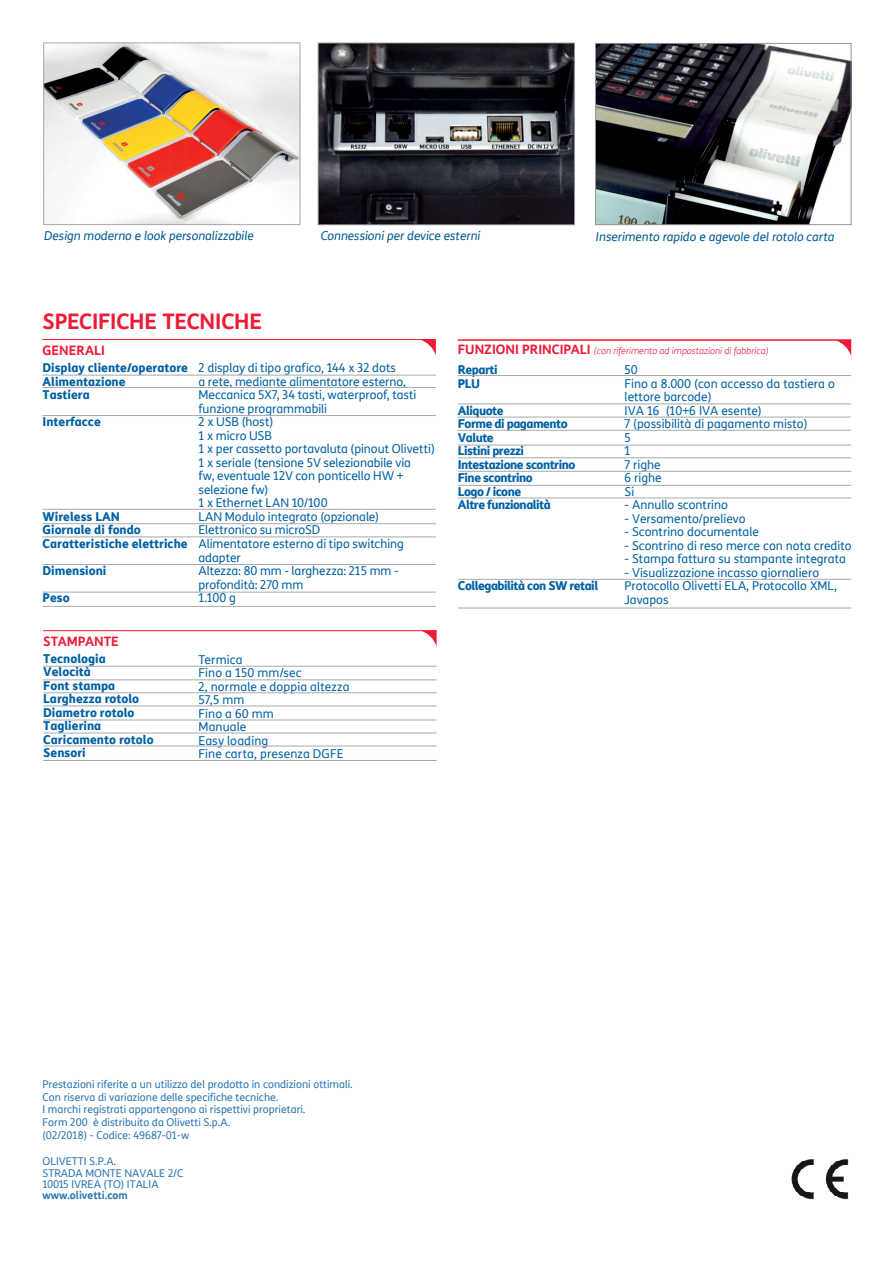
<style>
.page{position:relative;width:893px;height:1263px;background:#fff}
.page>*{position:absolute;margin:0;border:0;box-sizing:border-box;transform-origin:0 0}
.t1{font:700 21px "TIM Sans";letter-spacing:-.015em;color:#ed1a38}
.t2{font:700 12.75px "TIM Sans";color:#ed1a38}
.t3{font:12px/13.5px "TIM Sans";color:#0161a4}
.t4{font:800 12px/13.5px "TIM Sans";color:#0161a4}
.t5{font:800 12px/13.5px "TIM Sans";letter-spacing:-.04em;color:#0161a4}
.t6{font:italic 12px "TIM Sans";color:#015a92}
.t7{font:10.5px/12.8px "TIM Sans";color:#2975b2}
.t8{font:700 10.5px "TIM Sans";color:#2975b2}
.t9{font:italic 300 9px "TIM Sans";color:#ed1a38}
.s1{font-weight:700;font-style:normal;font-size:12.75px}
</style>
<div class="page">
<hr style="left:458px;top:445px;width:393px;height:1px;background:#a8a9ad">
<hr style="left:458px;top:471px;width:393px;height:1px;background:#a8a9ad">
<hr style="left:458px;top:375px;width:393px;height:1px;background:#a8a9ad">
<hr style="left:458px;top:340px;width:393px;height:1px;background:#ee1d23">
<svg style="left:835px;top:340px;width:16px;height:15px"></svg>
<img style="left:791px;top:1159px;width:58px;height:41px">
<hr style="left:458px;top:498px;width:393px;height:1px;background:#a8a9ad">
<hr style="left:458px;top:579px;width:393px;height:1px;background:#a8a9ad">
<hr style="left:43px;top:339px;width:393px;height:1px;background:#ee1d23">
<hr style="left:43px;top:387px;width:393px;height:1px;background:#a8a9ad">
<hr style="left:43px;top:415px;width:393px;height:1px;background:#a8a9ad">
<svg style="left:420px;top:339px;width:16px;height:16px"></svg>
<hr style="left:43px;top:509px;width:393px;height:1px;background:#a8a9ad">
<hr style="left:43px;top:375px;width:393px;height:1px;background:#a8a9ad">
<hr style="left:43px;top:564px;width:393px;height:1px;background:#a8a9ad">
<hr style="left:43px;top:592px;width:393px;height:1px;background:#a8a9ad">
<hr style="left:43px;top:630px;width:394px;height:1px;background:#ee1d23">
<hr style="left:43px;top:680px;width:394px;height:1px;background:#a8a9ad">
<hr style="left:43px;top:746px;width:394px;height:1px;background:#a8a9ad">
<hr style="left:43px;top:733px;width:394px;height:1px;background:#a8a9ad">
<svg style="left:420px;top:630px;width:17px;height:16px"></svg>
<hr style="left:43px;top:692px;width:394px;height:1px;background:#a8a9ad">
<hr style="left:43px;top:666px;width:394px;height:1px;background:#a8a9ad">
<hr style="left:43px;top:720px;width:394px;height:1px;background:#a8a9ad">
<hr style="left:43px;top:523px;width:393px;height:1px;background:#a8a9ad">
<hr style="left:43px;top:537px;width:393px;height:1px;background:#a8a9ad">
<hr style="left:43px;top:606px;width:393px;height:1px;background:#a8a9ad">
<hr style="left:43px;top:706px;width:394px;height:1px;background:#a8a9ad">
<hr style="left:457px;top:417px;width:394px;height:1px;background:#a8a9ad">
<hr style="left:457px;top:430px;width:394px;height:1px;background:#a8a9ad">
<hr style="left:458px;top:457px;width:393px;height:1px;background:#a8a9ad">
<hr style="left:458px;top:485px;width:393px;height:1px;background:#a8a9ad">
<img style="left:597px;top:45px;width:252px;height:178px">
<div style="left:595px;top:43px;width:256px;height:182px;border:1px solid #939598"></div>
<hr style="left:43px;top:760px;width:394px;height:1px;background:#a8a9ad">
<img style="left:45px;top:45px;width:253px;height:178px">
<div style="left:43px;top:43px;width:257px;height:182px;border:1px solid #a8a9ad"></div>
<img style="left:320px;top:45px;width:253px;height:178px">
<div style="left:318px;top:43px;width:257px;height:182px;border:1px solid #939598"></div>
<hr style="left:458px;top:608px;width:393px;height:1px;background:#a8a9ad">
<hr style="left:458px;top:404px;width:393px;height:1px;background:#a8a9ad">
<p class="t6" style="left:44px;top:228px;width:211px">Design moderno e look personalizzabile</p>
<p class="t6" style="left:596px;top:228px;width:240px">Inserimento rapido e agevole del rotolo carta</p>
<p class="t6" style="left:321px;top:228px;width:161px">Connessioni per device esterni</p>
<h1 class="t1" style="left:43px;top:305px;width:221px">SPECIFICHE TECNICHE</h1>
<p class="t4" style="left:43px;top:361px;width:147px">Display cliente/operatore<br>Alimentazione<br>Tastiera</p>
<p class="t4" style="left:43px;top:415px;width:60px">Interfacce</p>
<p class="t2" style="left:43px;top:340px;width:64px">GENERALI</p>
<p class="t3" style="left:198px;top:361px;width:238px">2 display di tipo grafico, 144 x 32 dots<br>a rete, mediante alimentatore esterno,<br>Meccanica 5X7, 34 tasti, waterproof, tasti funzione programmabili<br>2 x USB (host)<br>1 x micro USB<br>1 x per cassetto portavaluta (pinout Olivetti)<br>1 x seriale (tensione 5V selezionabile via<br>fw, eventuale 12V con ponticello HW + selezione fw)<br>1 x Ethernet LAN 10/100<br>LAN Modulo integrato (opzionale)<br>Elettronico su microSD<br>Alimentatore esterno di tipo switching adapter<br>Altezza: 80 mm - larghezza: 215 mm - profondità: 270 mm<br>1.100 g</p>
<p class="t4" style="left:43px;top:509px;width:147px">Wireless LAN<br>Giornale di fondo<br>Caratteristiche elettriche</p>
<p class="t4" style="left:43px;top:563px;width:66px">Dimensioni</p>
<p class="t4" style="left:43px;top:590px;width:29px">Peso</p>
<p class="t2" style="left:43px;top:631px;width:77px">STAMPANTE</p>
<p class="t4" style="left:43px;top:651px;width:112px">Tecnologia<br>Velocità<br>Font stampa<br>Larghezza rotolo<br>Diametro rotolo<br>Taglierina<br>Caricamento rotolo<br>Sensori</p>
<p class="t3" style="left:198px;top:652px;width:153px">Termica<br>Fino a 150 mm/sec<br>2, normale e doppia altezza<br>57,5 mm<br>Fino a 60 mm<br>Manuale<br>Easy loading<br>Fine carta, presenza DGFE</p>
<p class="t9" style="left:458px;top:345px;width:312px"><span class="s1">FUNZIONI PRINCIPALI</span> (con riferimento ad impostazioni di fabbrica)</p>
<p class="t5" style="left:458px;top:363px;width:41px">Reparti<br>PLU</p>
<p class="t5" style="left:458px;top:403px;width:119px">Aliquote<br>Forme di pagamento<br>Valute<br>Listini prezzi<br>Intestazione scontrino<br>Fine scontrino<br>Logo / icone<br>Altre funzionalità</p>
<p class="t5" style="left:458px;top:579px;width:142px">Collegabilità con SW retail</p>
<p class="t3" style="left:625px;top:363px;width:212px">50<br>Fino a 8.000 (con accesso da tastiera o lettore barcode)<br>IVA 16 (10+6 IVA esente)<br>7 (possibilità di pagamento misto)<br>5<br>1<br>7 righe<br>6 righe<br>Si</p>
<p class="t3" style="left:625px;top:498px;width:105px">- Annullo scontrino</p>
<p class="t3" style="left:625px;top:511px;width:123px">- Versamento/prelievo</p>
<p class="t3" style="left:625px;top:525px;width:136px">- Scontrino documentale</p>
<p class="t3" style="left:625px;top:538px;width:229px">- Scontrino di reso merce con nota credito</p>
<p class="t3" style="left:625px;top:552px;width:223px">- Stampa fattura su stampante integrata</p>
<p class="t3" style="left:625px;top:565px;width:214px">- Visualizzazione incasso giornaliero<br>Protocollo Olivetti ELA, Protocollo XML,<br>Javapos</p>
<p class="t7" style="left:43px;top:1077px;width:312px">Prestazioni riferite a un utilizzo del prodotto in condizioni ottimali.<br>Con riserva di variazione delle specifiche tecniche.<br>I marchi registrati appartengono ai rispettivi proprietari.<br>Form 200 è distribuito da Olivetti S.p.A.<br>(02/2018) - Codice: 49687-01-w</p>
<p class="t7" style="left:43px;top:1156px;width:142px;line-height:11.2px">OLIVETTI S.P.A.<br>STRADA MONTE NAVALE 2/C<br>10015 IVREA (TO) ITALIA</p>
<p class="t8" style="left:43px;top:1187px;width:87px">www.olivetti.com</p>
</div>
